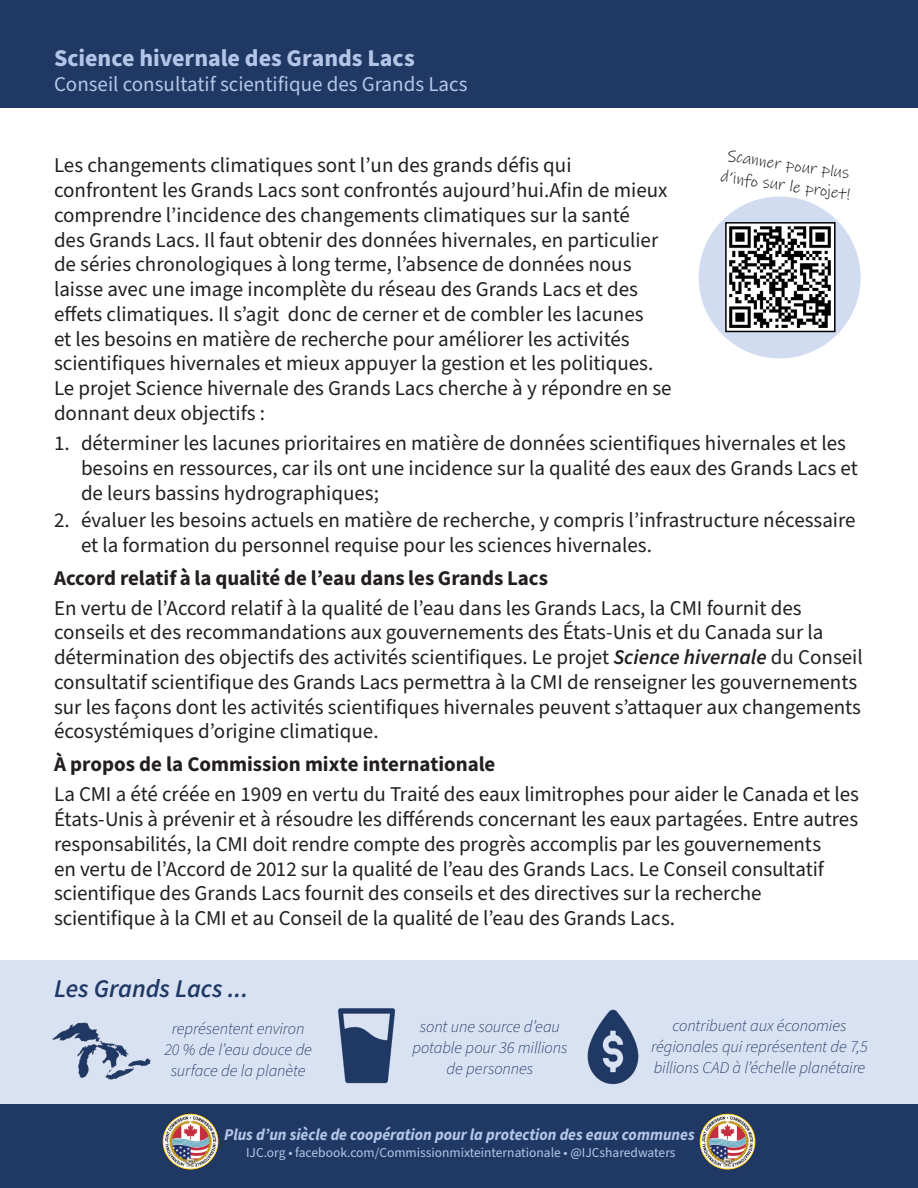
<style>
.page{position:relative;width:918px;height:1188px;background:#fff}
.page>*{position:absolute;margin:0;border:0;box-sizing:border-box;transform-origin:0 0}
.t1{font:italic 25.5px "Source Sans Variable";color:#203864}
.Project_Title_Style{font:700 24px "Source Sans Pro";color:#b4c6e7}
.Paragraph_Body_Text{font:21px/24.8px "Source Sans Pro";color:#231f20}
.Paragraph_Header{font:21px/24.8px "Source Sans Pro";letter-spacing:-.005em;color:#231f20}
.Paragraph_Body_Text-2{font:21px "Source Sans Variable";color:#231f20}
.Project_Title_Style-2{font:21px "Source Sans Pro";color:#b4c6e7}
.Paragraph_Header-2{font:21px "Source Sans Variable";color:#231f20}
.Paragraph_Style_1{font:italic 300 16.5px/21px "Source Sans Pro";letter-spacing:-.01em;color:#203864;text-align:center}
.t2{font:italic 700 16.5px "Source Sans Pro";color:#b4c6e7;scale:.95 1}
.t3{font:16.5px/21px "Ink Free";color:#231f20}
.t4{font:13.5px "Source Sans Pro";color:#b4c6e7}
.s1{font-weight:600;font-style:italic}
</style>
<div class="page">
<div style="left:0;top:0;width:918px;height:108px;background:#203864"></div>
<div style="left:0;top:1105px;width:918px;height:83px;background:#203864"></div>
<img style="left:162px;top:1113px;width:57px;height:57px">
<img style="left:699px;top:1113px;width:57px;height:57px">
<div style="left:0;top:960px;width:918px;height:143px;background:#d9e2f3"></div>
<img style="left:52px;top:1022px;width:99px;height:58px">
<img style="left:587px;top:1009px;width:52px;height:76px">
<img style="left:338px;top:1008px;width:58px;height:76px">
<div style="left:699px;top:196px;width:162px;height:162px;background:#d2dcf0;border-radius:50%"></div>
<img style="left:728px;top:225px;width:105px;height:104px">
<div style="left:725px;top:222px;width:111px;height:110px;border:2px solid #000"></div>
<p class="Project_Title_Style" style="left:54px;top:42px;width:362px">Science hivernale des Grands Lacs</p>
<p class="Project_Title_Style-2" style="left:54px;top:70px;width:415px">Conseil consultatif scientifique des Grands Lacs</p>
<p class="t3" style="left:725px;top:145px;width:132px;rotate:8deg">Scanner pour plus d’info sur le projet!</p>
<p class="Paragraph_Body_Text" style="left:54px;top:154px;width:619px">Les changements climatiques sont l’un des grands défis qui confrontent les Grands Lacs sont confrontés aujourd’hui.Afin de mieux comprendre l’incidence des changements climatiques sur la santé<br>des Grands Lacs. Il faut obtenir des données hivernales, en particulier de séries chronologiques à long terme, l’absence de données nous laisse avec une image incomplète du réseau des Grands Lacs et des effets climatiques. Il s’agit donc de cerner et de combler les lacunes<br>et les besoins en matière de recherche pour améliorer les activités scientifiques hivernales et mieux appuyer la gestion et les politiques.<br>Le projet Science hivernale des Grands Lacs cherche à y répondre en se donnant deux objectifs :</p>
<p class="Paragraph_Body_Text" style="left:81px;top:431px;width:778px;text-indent:-27px">1. déterminer les lacunes prioritaires en matière de données scientifiques hivernales et les besoins en ressources, car ils ont une incidence sur la qualité des eaux des Grands Lacs et de leurs bassins hydrographiques;</p>
<p class="Paragraph_Body_Text" style="left:81px;top:508px;width:776px;text-indent:-27px">2. évaluer les besoins actuels en matière de recherche, y compris l’infrastructure nécessaire et la formation du personnel requise pour les sciences hivernales.</p>
<p class="Paragraph_Body_Text-2" style="left:54px;top:565px;width:496px">Accord relatif à la qualité de l’eau dans les Grands Lacs</p>
<p class="Paragraph_Body_Text" style="left:54px;top:596px;width:810px">En vertu de l’Accord relatif à la qualité de l’eau dans les Grands Lacs, la CMI fournit des conseils et des recommandations aux gouvernements des États-Unis et du Canada sur la détermination des objectifs des activités scientifiques. Le projet <span class="s1">Science hivernale</span> du Conseil consultatif scientifique des Grands Lacs permettra à la CMI de renseigner les gouvernements sur les façons dont les activités scientifiques hivernales peuvent s’attaquer aux changements écosystémiques d’origine climatique.</p>
<p class="Paragraph_Header-2" style="left:54px;top:752px;width:443px">À propos de la Commission mixte internationale</p>
<p class="Paragraph_Header" style="left:54px;top:783px;width:806px">La CMI a été créée en 1909 en vertu du Traité des eaux limitrophes pour aider le Canada et les États-Unis à prévenir et à résoudre les différends concernant les eaux partagées. Entre autres responsabilités, la CMI doit rendre compte des progrès accomplis par les gouvernements<br>en vertu de l’Accord de 2012 sur la qualité de l’eau des Grands Lacs. Le Conseil consultatif scientifique des Grands Lacs fournit des conseils et des directives sur la recherche scientifique à la CMI et au Conseil de la qualité de l’eau des Grands Lacs.</p>
<p class="t1" style="left:54px;top:973px;width:196px">Les Grands Lacs ...</p>
<p class="Paragraph_Style_1" style="left:172px;top:1018px;width:134px">représentent environ</p>
<p class="Paragraph_Style_1" style="left:164px;top:1039px;width:149px">20 % de l’eau douce de surface de la planète</p>
<p class="Paragraph_Style_1" style="left:420px;top:1016px;width:142px">sont une source d’eau</p>
<p class="Paragraph_Style_1" style="left:412px;top:1037px;width:157px">potable pour 36 millions</p>
<p class="Paragraph_Style_1" style="left:447px;top:1058px;width:88px">de personnes</p>
<p class="Paragraph_Style_1" style="left:651px;top:1016px;width:218px">contribuent aux économies régionales qui représentent de 7,5 billions CAD à l’échelle planétaire</p>
<p class="t2" style="left:224px;top:1124px;width:497px">Plus d’un siècle de coopération pour la protection des eaux communes</p>
<p class="t4" style="left:246px;top:1143px;width:431px">IJC.org • facebook.com/Commissionmixteinternationale • @IJCsharedwaters</p>
</div>
